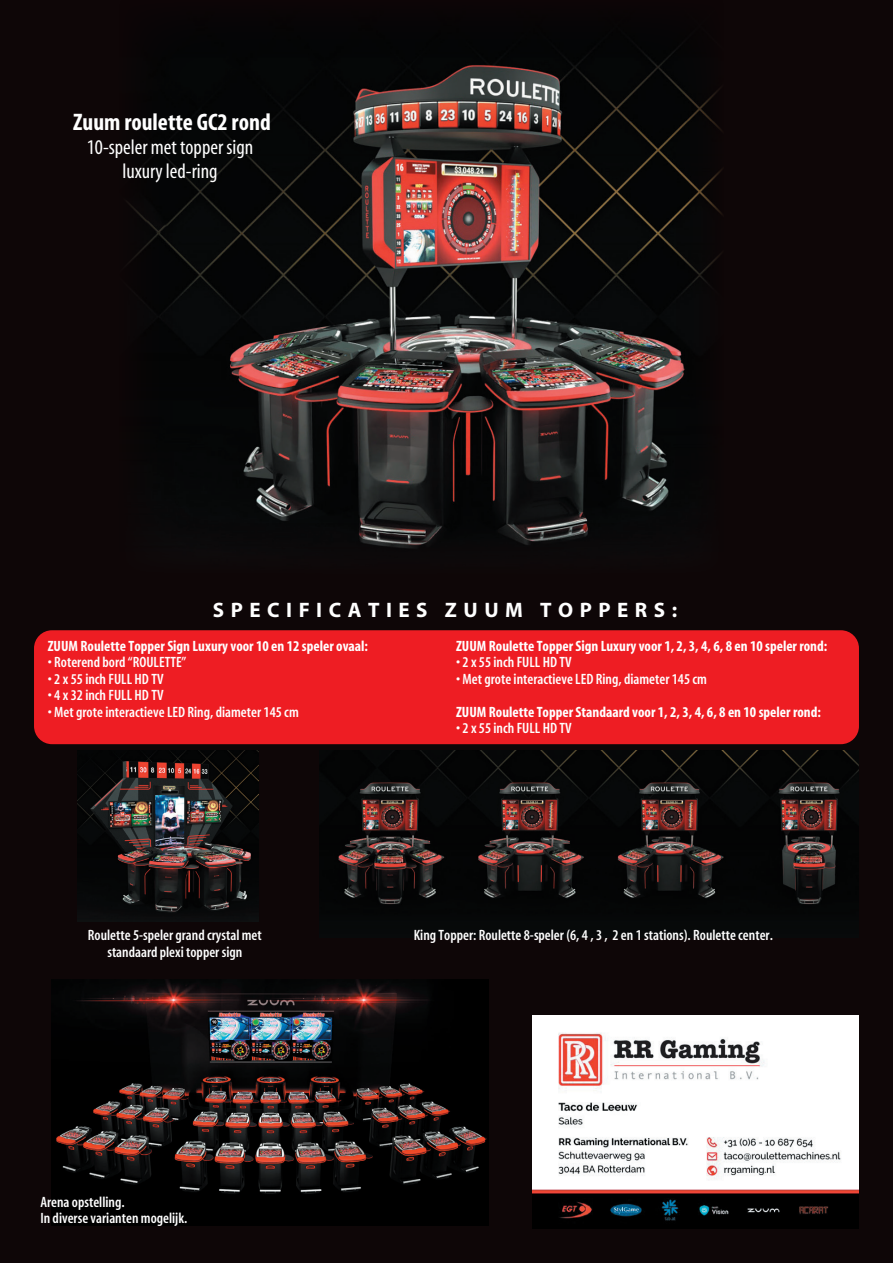
<style>
.page{position:relative;width:893px;height:1263px;background:#0e0607}
.page>*{position:absolute;margin:0;border:0;box-sizing:border-box;transform-origin:0 0}
.t1{font:700 condensed 24px "Myriad";color:#fff}
.t2{font:condensed 21px/24px "Myriad";color:#fff;text-align:center}
.t3{font:700 21px "Myriad";letter-spacing:.31em;color:#fff}
.t4{font:600 condensed 15px/16.5px "Myriad";color:#fff;text-align:center}
.t5{font:700 condensed 15px "Myriad";color:#fff}
</style>
<div class="page">
<img style="left:128px;top:35px;width:594px;height:513px">
<div style="left:34px;top:630px;width:825px;height:114px;background:#ee1d23;border-radius:18px"></div>
<img style="left:78px;top:750px;width:180px;height:172px">
<img style="left:319px;top:750px;width:540px;height:155px">
<img style="left:51px;top:979px;width:438px;height:246px">
<img style="left:532px;top:1015px;width:327px;height:214px">
<h1 class="t1" style="left:73px;top:110px;width:199px">Zuum roulette GC2 rond</h1>
<h2 class="t2" style="left:87px;top:136px;width:168px">10-speler met topper sign luxury led-ring</h2>
<h2 class="t3" style="left:213px;top:599px;width:466px">SPECIFICATIES ZUUM TOPPERS:</h2>
<p class="t5" style="left:48px;top:638px;width:322px">ZUUM Roulette Topper Sign Luxury voor 10 en 12 speler ovaal:</p>
<p class="t4" style="left:48px;top:655px;width:140px">• Roterend bord “ROULETTE”</p>
<p class="t4" style="left:48px;top:671px;width:117px">• 2 x 55 inch FULL HD TV</p>
<p class="t4" style="left:48px;top:688px;width:117px">• 4 x 32 inch FULL HD TV</p>
<p class="t4" style="left:48px;top:704px;width:252px">• Met grote interactieve LED Ring, diameter 145 cm</p>
<p class="t5" style="left:456px;top:638px;width:373px">ZUUM Roulette Topper Sign Luxury voor 1, 2, 3, 4, 6, 8 en 10 speler rond:</p>
<p class="t4" style="left:456px;top:655px;width:117px">• 2 x 55 inch FULL HD TV</p>
<p class="t4" style="left:456px;top:671px;width:252px">• Met grote interactieve LED Ring, diameter 145 cm</p>
<p class="t5" style="left:456px;top:704px;width:366px">ZUUM Roulette Topper Standaard voor 1, 2, 3, 4, 6, 8 en 10 speler rond:</p>
<p class="t4" style="left:456px;top:721px;width:117px">• 2 x 55 inch FULL HD TV</p>
<p class="t4" style="left:88px;top:927px;width:175px">Roulette 5-speler grand crystal met standaard plexi topper sign</p>
<p class="t4" style="left:414px;top:927px;width:361px">King Topper: Roulette 8-speler (6, 4 , 3 , 2 en 1 stations). Roulette center.</p>
<p class="t4" style="left:40px;top:1194px;width:149px;text-align:left">Arena opstelling.<br>In diverse varianten mogelijk.</p>
</div>
